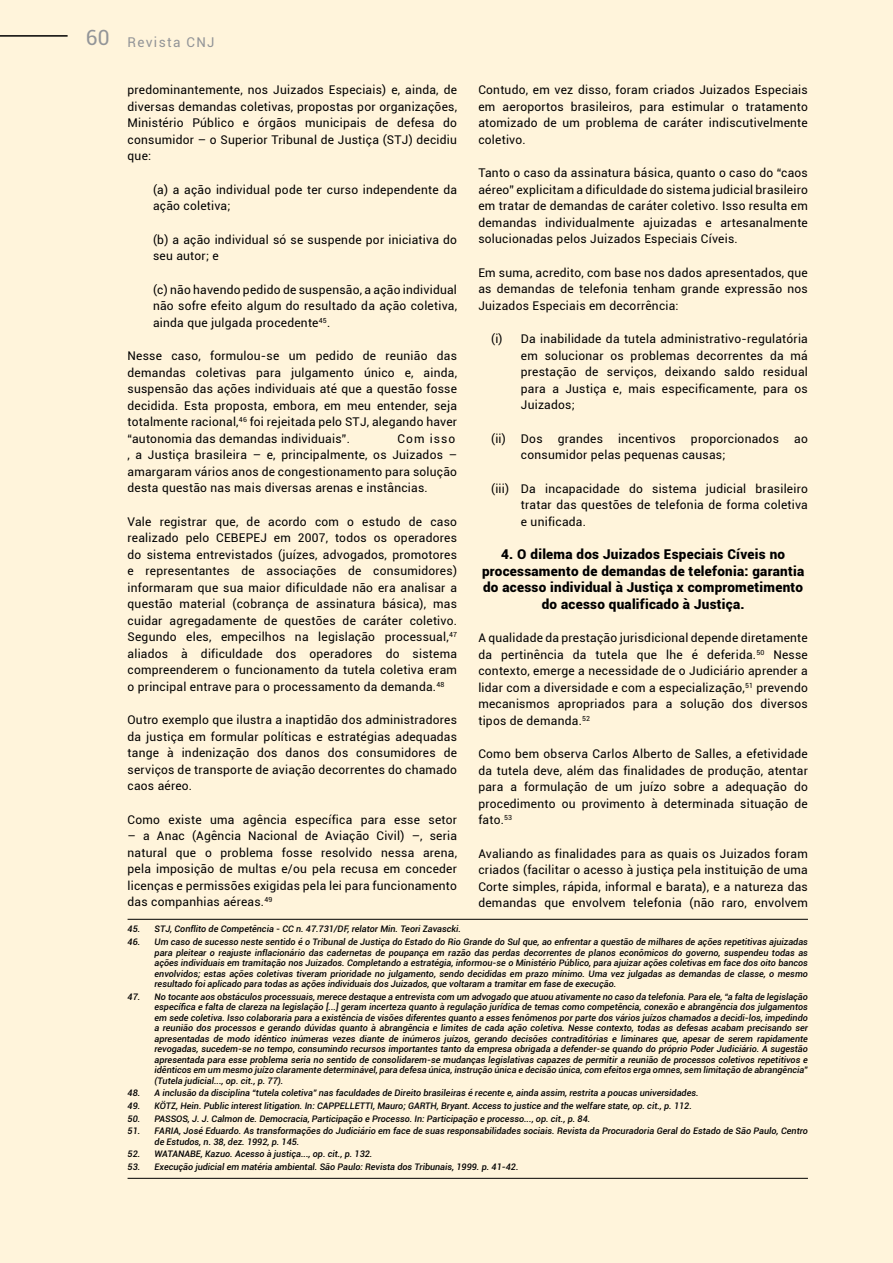
<style>
.page{position:relative;width:893px;height:1263px;background:#fff4db}
.page>*{position:absolute;margin:0;border:0;box-sizing:border-box;transform-origin:0 0}
.t1{font:900 13.5px/16.5px "Roboto";letter-spacing:.02em;color:#000;text-align:center}
.t2{font:13.5px "Roboto";letter-spacing:.1em;color:#939598}
.t3{font:12px/16.5px "Roboto";letter-spacing:.02em;color:#000;text-align:justify}
.t4{font:italic 500 9px/10.5px "Roboto";color:#000;text-align:justify}
.s1{font-size:21px}
</style>
<div class="page">
<hr style="left:0;top:35px;width:68px;height:2px;background:#000">
<hr style="left:128px;top:919px;width:680px;height:1px;background:#000">
<hr style="left:128px;top:1178px;width:680px;height:1px;background:#000">
<p class="t2" style="left:86px;top:32px;width:130px"><span class="s1">60</span> Revista CNJ</p>
<p class="t3" style="left:128px;top:81px;width:331px">predominantemente, nos Juizados Especiais) e, ainda, de diversas demandas coletivas, propostas por organizações, Ministério Público e órgãos municipais de defesa do consumidor – o Superior Tribunal de Justiça (STJ) decidiu que:</p>
<p class="t3" style="left:153px;top:181px;width:305px">(a) a ação individual pode ter curso independente da ação coletiva;</p>
<p class="t3" style="left:153px;top:231px;width:305px">(b) a ação individual só se suspende por iniciativa do seu autor; e</p>
<p class="t3" style="left:153px;top:281px;width:305px">(c) não havendo pedido de suspensão, a ação individual não sofre efeito algum do resultado da ação coletiva, ainda que julgada procedente<sup>45</sup>.</p>
<p class="t3" style="left:128px;top:347px;width:331px">Nesse caso, formulou-se um pedido de reunião das demandas coletivas para julgamento único e, ainda, suspensão das ações individuais até que a questão fosse decidida. Esta proposta, embora, em meu entender, seja totalmente racional,<sup>46</sup> foi rejeitada pelo STJ, alegando haver “autonomia das demandas individuais”.</p>
<p class="t3" style="left:128px;top:430px;width:331px;text-align:left;text-indent:270px">Com isso , a Justiça brasileira – e, principalmente, os Juizados – amargaram vários anos de congestionamento para solução desta questão nas mais diversas arenas e instâncias.</p>
<p class="t3" style="left:128px;top:513px;width:331px">Vale registrar que, de acordo com o estudo de caso realizado pelo CEBEPEJ em 2007, todos os operadores do sistema entrevistados (juízes, advogados, promotores e representantes de associações de consumidores) informaram que sua maior dificuldade não era analisar a questão material (cobrança de assinatura básica), mas cuidar agregadamente de questões de caráter coletivo.<br>Segundo eles, empecilhos na legislação processual,<sup>47 </sup>aliados à dificuldade dos operadores do sistema compreenderem o funcionamento da tutela coletiva eram o principal entrave para o processamento da demanda.<sup>48</sup></p>
<p class="t3" style="left:128px;top:711px;width:331px">Outro exemplo que ilustra a inaptidão dos administradores da justiça em formular políticas e estratégias adequadas tange à indenização dos danos dos consumidores de serviços de transporte de aviação decorrentes do chamado caos aéreo.</p>
<p class="t3" style="left:128px;top:811px;width:331px">Como existe uma agência específica para esse setor</p>
<p class="t3" style="left:128px;top:827px;width:331px">– a Anac (Agência Nacional de Aviação Civil) –, seria natural que o problema fosse resolvido nessa arena, pela imposição de multas e/ou pela recusa em conceder licenças e permissões exigidas pela lei para funcionamento das companhias aéreas.<sup>49</sup></p>
<p class="t3" style="left:478px;top:81px;width:331px">Contudo, em vez disso, foram criados Juizados Especiais em aeroportos brasileiros, para estimular o tratamento atomizado de um problema de caráter indiscutivelmente coletivo.</p>
<p class="t3" style="left:478px;top:164px;width:331px">Tanto o caso da assinatura básica, quanto o caso do “caos aéreo” explicitam a dificuldade do sistema judicial brasileiro em tratar de demandas de caráter coletivo. Isso resulta em demandas individualmente ajuizadas e artesanalmente solucionadas pelos Juizados Especiais Cíveis.</p>
<p class="t3" style="left:478px;top:264px;width:331px">Em suma, acredito, com base nos dados apresentados, que as demandas de telefonia tenham grande expressão nos Juizados Especiais em decorrência:</p>
<p class="t3" style="left:521px;top:330px;width:288px;text-indent:-30px">(i) Da inabilidade da tutela administrativo-regulatória em solucionar os problemas decorrentes da má prestação de serviços, deixando saldo residual para a Justiça e, mais especificamente, para os Juizados;</p>
<p class="t3" style="left:491px;top:430px;width:53px">(ii) Dos</p>
<p class="t3" style="left:558px;top:430px;width:47px">grandes</p>
<p class="t3" style="left:618px;top:430px;width:59px">incentivos</p>
<p class="t3" style="left:691px;top:430px;width:89px">proporcionados</p>
<p class="t3" style="left:794px;top:430px;width:15px">ao</p>
<p class="t3" style="left:521px;top:446px;width:206px">consumidor pelas pequenas causas;</p>
<p class="t3" style="left:521px;top:480px;width:288px;text-indent:-30px">(iii) Da incapacidade do sistema judicial brasileiro tratar das questões de telefonia de forma coletiva e unificada.</p>
<p class="t1" style="left:482px;top:545px;width:324px">4. O dilema dos Juizados Especiais Cíveis no processamento de demandas de telefonia: garantia do acesso individual à Justiça x comprometimento do acesso qualificado à Justiça.</p>
<p class="t3" style="left:478px;top:629px;width:331px">A qualidade da prestação jurisdicional depende diretamente da pertinência da tutela que lhe é deferida.<sup>50</sup> Nesse contexto, emerge a necessidade de o Judiciário aprender a lidar com a diversidade e com a especialização,<sup>51</sup> prevendo mecanismos apropriados para a solução dos diversos tipos de demanda.<sup>52</sup></p>
<p class="t3" style="left:478px;top:745px;width:331px">Como bem observa Carlos Alberto de Salles, a efetividade da tutela deve, além das finalidades de produção, atentar para a formulação de um juízo sobre a adequação do procedimento ou provimento à determinada situação de fato.<sup>53</sup></p>
<p class="t3" style="left:478px;top:845px;width:331px">Avaliando as finalidades para as quais os Juizados foram criados (facilitar o acesso à justiça pela instituição de uma Corte simples, rápida, informal e barata), e a natureza das demandas que envolvem telefonia (não raro, envolvem</p>
<p class="t4" style="left:128px;top:923px;width:335px">45. STJ, Conflito de Competência - CC n. 47.731/DF, relator Min. Teori Zavascki.</p>
<p class="t4" style="left:155px;top:936px;width:655px;text-indent:-27px">46. Um caso de sucesso neste sentido é o Tribunal de Justiça do Estado do Rio Grande do Sul que, ao enfrentar a questão de milhares de ações repetitivas ajuizadas para pleitear o reajuste inflacionário das cadernetas de poupança em razão das perdas decorrentes de planos econômicos do governo, suspendeu todas as ações individuais em tramitação nos Juizados. Completando a estratégia, informou-se o Ministério Público, para ajuizar ações coletivas em face dos oito bancos envolvidos; estas ações coletivas tiveram prioridade no julgamento, sendo decididas em prazo mínimo. Uma vez julgadas as demandas de classe, o mesmo resultado foi aplicado para todas as ações individuais dos Juizados, que voltaram a tramitar em fase de execução.</p>
<p class="t4" style="left:155px;top:991px;width:655px;text-indent:-27px">47. No tocante aos obstáculos processuais, merece destaque a entrevista com um advogado que atuou ativamente no caso da telefonia. Para ele, “a falta de legislação específica e falta de clareza na legislação [...] geram incerteza quanto à regulação jurídica de temas como competência, conexão e abrangência dos julgamentos em sede coletiva. Isso colaboraria para a existência de visões diferentes quanto a esses fenômenos por parte dos vários juízos chamados a decidi-los, impedindo a reunião dos processos e gerando dúvidas quanto à abrangência e limites de cada ação coletiva. Nesse contexto, todas as defesas acabam precisando ser apresentadas de modo idêntico inúmeras vezes diante de inúmeros juízos, gerando decisões contraditórias e liminares que, apesar de serem rapidamente revogadas, sucedem-se no tempo, consumindo recursos importantes tanto da empresa obrigada a defender-se quando do próprio Poder Judiciário. A sugestão apresentada para esse problema seria no sentido de consolidarem-se mudanças legislativas capazes de permitir a reunião de processos coletivos repetitivos e idênticos em um mesmo juízo claramente determinável, para defesa única, instrução única e decisão única, com efeitos erga omnes, sem limitação de abrangência” (Tutela judicial..., op. cit., p. 77).</p>
<p class="t4" style="left:128px;top:1087px;width:572px">48. A inclusão da disciplina “tutela coletiva” nas faculdades de Direito brasileiras é recente e, ainda assim, restrita a poucas universidades.</p>
<p class="t4" style="left:128px;top:1100px;width:566px">49. KÖTZ, Hein. Public interest litigation. In: CAPPELLETTI, Mauro; GARTH, Bryant. Access to justice and the welfare state, op. cit., p. 112.</p>
<p class="t4" style="left:128px;top:1113px;width:464px">50. PASSOS, J. J. Calmon de. Democracia, Participação e Processo. In: Participação e processo..., op. cit., p. 84.</p>
<p class="t4" style="left:155px;top:1125px;width:655px;text-indent:-27px">51. FARIA, José Eduardo. As transformações do Judiciário em face de suas responsabilidades sociais. Revista da Procuradoria Geral do Estado de São Paulo, Centro de Estudos, n. 38, dez. 1992, p. 145.</p>
<p class="t4" style="left:128px;top:1148px;width:246px">52. WATANABE, Kazuo. Acesso à justiça..., op. cit., p. 132.</p>
<p class="t4" style="left:128px;top:1161px;width:392px">53. Execução judicial em matéria ambiental. São Paulo: Revista dos Tribunais, 1999. p. 41-42.</p>
</div>
